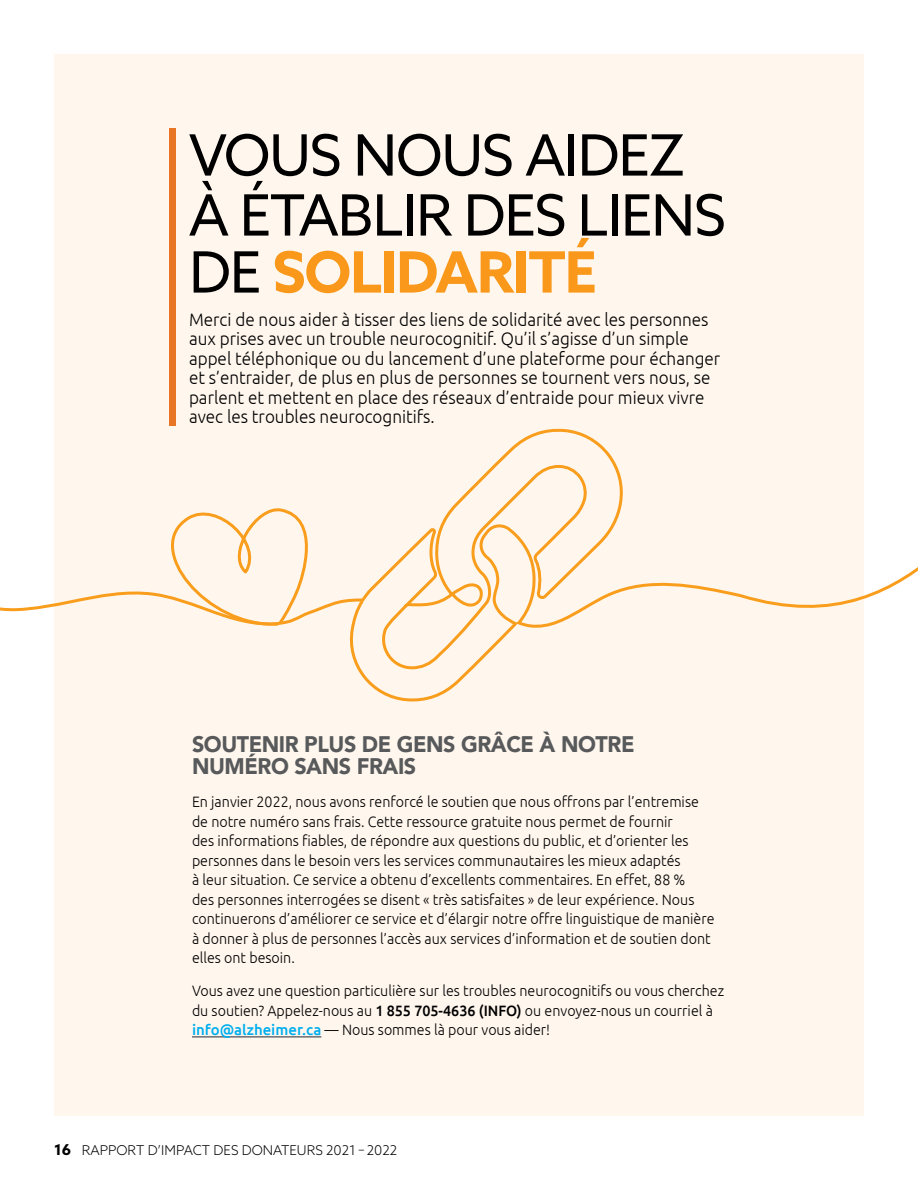
<style>
.page{position:relative;width:918px;height:1188px;background:#fff}
.page>*{position:absolute;margin:0;border:0;box-sizing:border-box;transform-origin:0 0}
.p_Body_s3{font:57px/58.5px "Azo Sans";letter-spacing:-.02em;color:#000}
.h2_title_s2{font:900 22.5px/22.5px "Avenir";letter-spacing:-.02em;color:#58595b;scale:.95 1}
.p_Body_s3-2{font:300 18px/19.5px "Ubuntu";color:#000;scale:.95 1}
.p_Body_s3-3{font:300 15px/19.5px "Ubuntu";color:#000;scale:.95 1}
.t1{font:300 13.5px "Azo Sans";color:#000}
.s1{font-weight:700;color:#f99d1c}
.s2{font-weight:500}
.s3{font-weight:500;color:#00aeef}
.s4{font-weight:700;font-size:15px}
</style>
<div class="page">
<div style="left:54px;top:54px;width:810px;height:1062px;background:#fff7ee"></div>
<hr style="left:192px;top:1036px;width:129px;height:2px;background:#6d6e71">
<div style="left:170px;top:128px;width:6px;height:298px;background:#e87524"></div>
<svg style="left:0;top:428px;width:608px;height:184px"></svg>
<svg style="left:142px;top:496px;width:182px;height:130px"></svg>
<svg style="left:349px;top:451px;width:569px;height:250px"></svg>
<p class="p_Body_s3" style="left:189px;top:125px;width:539px">VOUS NOUS AIDEZ<br>À ÉTABLIR DES LIENS<br>DE <span class="s1">SOLIDARITÉ</span></p>
<p class="p_Body_s3-2" style="left:189px;top:309px;width:561px">Merci de nous aider à tisser des liens de solidarité avec les personnes aux prises avec un trouble neurocognitif. Qu’il s’agisse d’un simple appel téléphonique ou du lancement d’une plateforme pour échanger et s’entraider, de plus en plus de personnes se tournent vers nous, se parlent et mettent en place des réseaux d’entraide pour mieux vivre avec les troubles neurocognitifs.</p>
<p class="h2_title_s2" style="left:192px;top:732px;width:467px">SOUTENIR PLUS DE GENS GRÂCE À NOTRE<br>NUMÉRO SANS FRAIS</p>
<p class="p_Body_s3-3" style="left:192px;top:792px;width:551px">En janvier 2022, nous avons renforcé le soutien que nous offrons par l’entremise de notre numéro sans frais. Cette ressource gratuite nous permet de fournir<br>des informations fiables, de répondre aux questions du public, et d’orienter les personnes dans le besoin vers les services communautaires les mieux adaptés<br>à leur situation. Ce service a obtenu d’excellents commentaires. En effet, 88 %<br>des personnes interrogées se disent « très satisfaites » de leur expérience. Nous continuerons d’améliorer ce service et d’élargir notre offre linguistique de manière à donner à plus de personnes l’accès aux services d’information et de soutien dont elles ont besoin.</p>
<p class="p_Body_s3-3" style="left:192px;top:981px;width:562px">Vous avez une question particulière sur les troubles neurocognitifs ou vous cherchez du soutien? Appelez-nous au <span class="s2">1 855 705-4636 (INFO)</span> ou envoyez-nous un courriel à <span class="s3">info@alzheimer.ca</span> — Nous sommes là pour vous aider!</p>
<p class="t1" style="left:54px;top:1141px;width:345px"><span class="s4">16</span> RAPPORT D’IMPACT DES DONATEURS 2021 – 2022</p>
</div>
